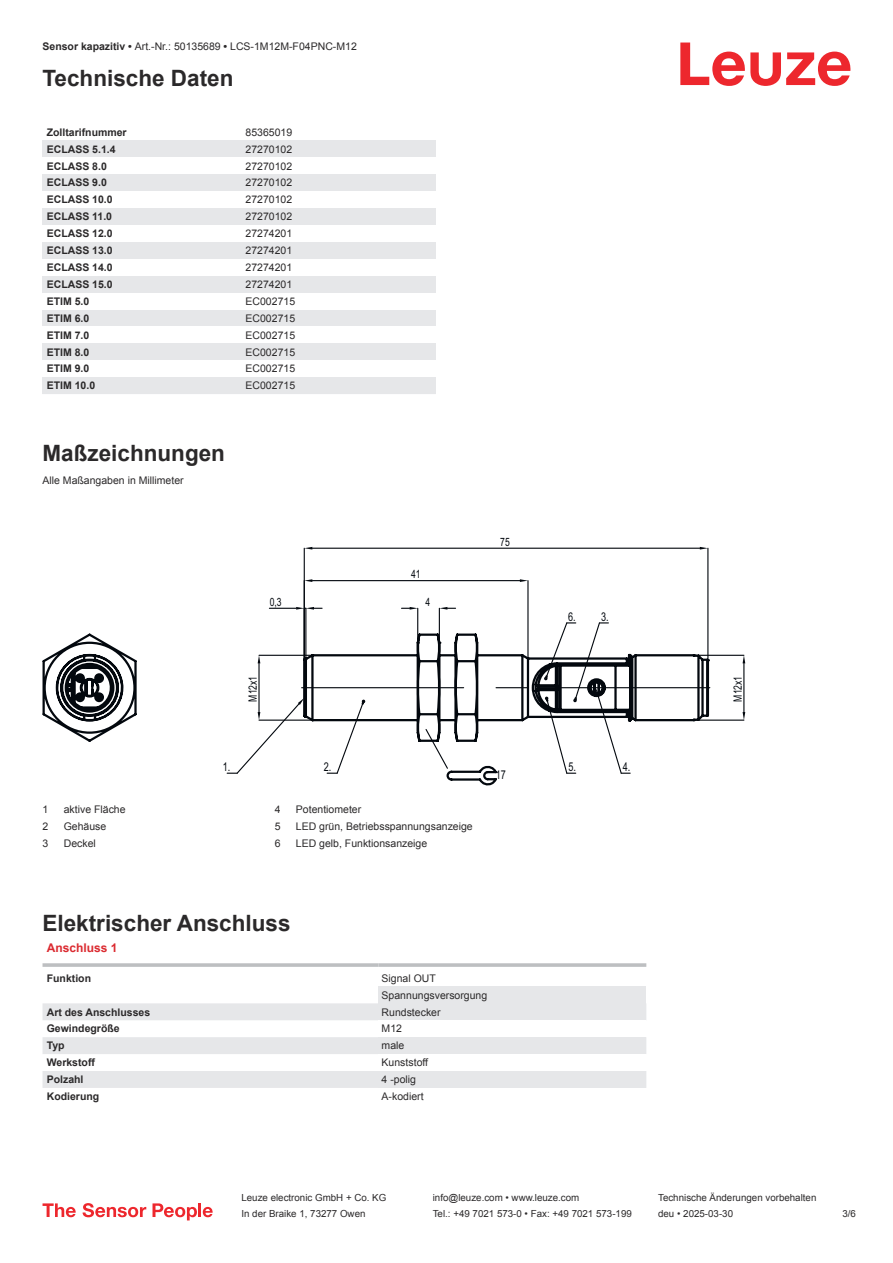
<style>
.page{position:relative;width:893px;height:1263px;background:#fff}
.page>*{position:absolute;margin:0;border:0;box-sizing:border-box;transform-origin:0 0}
.t1{font:700 22.5px "Arial";color:#2b292a}
.t2{font:12.15px "Arial";color:#03080e;scale:.75 1}
.t3{font:700 12px "Arial";color:#db2a30}
.t4{font:11.4px "Arial";color:#03080e;scale:.75 1}
.t5{font:10.5px/17px "Arial";color:#2b292a}
.t6{font:700 10.5px "Arial";color:#2b292a}
.t7{font:9.75px "Arial";color:#2b292a}
.s1{font-weight:700}
</style>
<div class="page">
<svg style="left:680px;top:43px;width:170px;height:43px"></svg>
<div style="left:43px;top:140px;width:199px;height:17px;background:#e6e7e9"></div>
<div style="left:242px;top:140px;width:194px;height:17px;background:#e6e7e9"></div>
<div style="left:43px;top:174px;width:199px;height:17px;background:#e6e7e9"></div>
<div style="left:242px;top:174px;width:194px;height:17px;background:#e6e7e9"></div>
<div style="left:43px;top:208px;width:199px;height:17px;background:#e6e7e9"></div>
<div style="left:242px;top:208px;width:194px;height:17px;background:#e6e7e9"></div>
<div style="left:43px;top:242px;width:199px;height:17px;background:#e6e7e9"></div>
<div style="left:242px;top:242px;width:194px;height:17px;background:#e6e7e9"></div>
<div style="left:43px;top:276px;width:199px;height:17px;background:#e6e7e9"></div>
<div style="left:242px;top:276px;width:194px;height:17px;background:#e6e7e9"></div>
<div style="left:43px;top:310px;width:199px;height:16px;background:#e6e7e9"></div>
<div style="left:242px;top:310px;width:194px;height:16px;background:#e6e7e9"></div>
<div style="left:43px;top:343px;width:199px;height:17px;background:#e6e7e9"></div>
<div style="left:242px;top:343px;width:194px;height:17px;background:#e6e7e9"></div>
<div style="left:43px;top:377px;width:199px;height:17px;background:#e6e7e9"></div>
<div style="left:242px;top:377px;width:194px;height:17px;background:#e6e7e9"></div>
<svg style="left:43px;top:1003px;width:335px;height:85px;fill:#e6e7e9"></svg>
<svg style="left:43px;top:963px;width:335px;height:4px"></svg>
<hr style="left:378px;top:963px;width:268px;height:4px;background:#c6c8ca">
<div style="left:378px;top:986px;width:268px;height:17px;background:#e6e7e9"></div>
<div style="left:378px;top:1003px;width:268px;height:17px;background:#e6e7e9"></div>
<div style="left:378px;top:1037px;width:268px;height:17px;background:#e6e7e9"></div>
<div style="left:378px;top:1071px;width:268px;height:17px;background:#e6e7e9"></div>
<svg style="left:43px;top:1203px;width:33px;height:14px"></svg>
<svg style="left:83px;top:1203px;width:63px;height:14px"></svg>
<svg style="left:153px;top:1203px;width:44px;height:17px"></svg>
<hr style="left:198px;top:1203px;width:3px;height:14px;background:#ed272d">
<svg style="left:203px;top:1207px;width:10px;height:10px"></svg>
<hr style="left:694px;top:655px;width:50px;height:1px;background:#03080e">
<hr style="left:694px;top:719px;width:50px;height:2px;background:#03080e">
<hr style="left:743px;top:663px;width:1px;height:49px;background:#03080e">
<svg style="left:743px;top:655px;width:2px;height:8px"></svg>
<svg style="left:743px;top:712px;width:2px;height:8px"></svg>
<hr style="left:707px;top:548px;width:1px;height:112px;background:#03080e">
<hr style="left:304px;top:548px;width:1px;height:111px;background:#03080e">
<hr style="left:312px;top:548px;width:388px;height:1px;background:#03080e">
<svg style="left:700px;top:547px;width:8px;height:2px"></svg>
<svg style="left:304px;top:547px;width:8px;height:2px"></svg>
<hr style="left:527px;top:581px;width:2px;height:77px;background:#03080e">
<hr style="left:312px;top:580px;width:208px;height:1px;background:#03080e">
<svg style="left:304px;top:579px;width:8px;height:3px"></svg>
<svg style="left:520px;top:579px;width:8px;height:3px"></svg>
<hr style="left:439px;top:608px;width:1px;height:34px;background:#03080e">
<hr style="left:417px;top:608px;width:1px;height:34px;background:#03080e">
<svg style="left:439px;top:607px;width:17px;height:3px"></svg>
<svg style="left:402px;top:607px;width:16px;height:3px"></svg>
<hr style="left:305px;top:608px;width:1px;height:50px;background:#03080e">
<svg style="left:269px;top:607px;width:53px;height:3px"></svg>
<svg style="left:43px;top:633px;width:94px;height:109px"></svg>
<svg style="left:227px;top:621px;width:483px;height:154px"></svg>
<p class="t5" style="left:43px;top:39px;width:316px"><span class="s1">Sensor kapazitiv •</span> Art.-Nr.: 50135689 <span class="s1">•</span> LCS-1M12M-F04PNC-M12</p>
<h1 class="t1" style="left:43px;top:69px;width:192px">Technische Daten</h1>
<p class="t6" style="left:47px;top:128px;width:81px">Zolltarifnummer</p>
<p class="t5" style="left:246px;top:125px;width:48px">85365019</p>
<p class="t6" style="left:47px;top:145px;width:70px">ECLASS 5.1.4</p>
<p class="t5" style="left:246px;top:141px;width:48px">27270102</p>
<p class="t6" style="left:47px;top:162px;width:62px">ECLASS 8.0</p>
<p class="t5" style="left:246px;top:158px;width:48px">27270102</p>
<p class="t6" style="left:47px;top:179px;width:62px">ECLASS 9.0</p>
<p class="t5" style="left:246px;top:175px;width:48px">27270102</p>
<p class="t6" style="left:47px;top:195px;width:67px">ECLASS 10.0</p>
<p class="t5" style="left:246px;top:192px;width:48px">27270102</p>
<p class="t6" style="left:47px;top:212px;width:67px">ECLASS 11.0</p>
<p class="t5" style="left:246px;top:209px;width:48px">27270102</p>
<p class="t6" style="left:47px;top:229px;width:67px">ECLASS 12.0</p>
<p class="t5" style="left:246px;top:226px;width:48px">27274201</p>
<p class="t6" style="left:47px;top:246px;width:67px">ECLASS 13.0</p>
<p class="t5" style="left:246px;top:243px;width:48px">27274201</p>
<p class="t6" style="left:47px;top:263px;width:67px">ECLASS 14.0</p>
<p class="t5" style="left:246px;top:260px;width:48px">27274201</p>
<p class="t6" style="left:47px;top:280px;width:67px">ECLASS 15.0</p>
<p class="t5" style="left:246px;top:277px;width:48px">27274201</p>
<p class="t6" style="left:47px;top:297px;width:44px">ETIM 5.0</p>
<p class="t5" style="left:246px;top:294px;width:51px">EC002715</p>
<p class="t6" style="left:47px;top:314px;width:44px">ETIM 6.0</p>
<p class="t5" style="left:246px;top:311px;width:51px">EC002715</p>
<p class="t6" style="left:47px;top:331px;width:44px">ETIM 7.0</p>
<p class="t5" style="left:246px;top:327px;width:51px">EC002715</p>
<p class="t6" style="left:47px;top:348px;width:44px">ETIM 8.0</p>
<p class="t5" style="left:246px;top:344px;width:51px">EC002715</p>
<p class="t6" style="left:47px;top:365px;width:44px">ETIM 9.0</p>
<p class="t5" style="left:246px;top:361px;width:51px">EC002715</p>
<p class="t6" style="left:47px;top:381px;width:50px">ETIM 10.0</p>
<p class="t5" style="left:246px;top:378px;width:51px">EC002715</p>
<h1 class="t1" style="left:43px;top:444px;width:184px">Maßzeichnungen</h1>
<p class="t5" style="left:43px;top:473px;width:143px">Alle Maßangaben in Millimeter</p>
<p class="t4" style="left:411px;top:570px;width:14px">41</p>
<p class="t4" style="left:270px;top:598px;width:17px">0,3</p>
<p class="t4" style="left:425px;top:598px;width:8px">4</p>
<p class="t4" style="left:249px;top:702px;width:36px;rotate:-90deg">M12x1</p>
<p class="t4" style="left:500px;top:538px;width:14px">75</p>
<p class="t2" style="left:568px;top:612px;width:56px">6. 3.</p>
<p class="t5" style="left:43px;top:802px;width:7px">1</p>
<p class="t5" style="left:64px;top:802px;width:63px">aktive Fläche</p>
<p class="t5" style="left:43px;top:819px;width:7px">2</p>
<p class="t5" style="left:64px;top:819px;width:44px">Gehäuse</p>
<p class="t5" style="left:43px;top:836px;width:7px">3</p>
<p class="t5" style="left:64px;top:836px;width:34px">Deckel</p>
<p class="t2" style="left:223px;top:762px;width:12px">1.</p>
<p class="t2" style="left:324px;top:762px;width:12px">2.</p>
<p class="t2" style="left:568px;top:762px;width:12px">5.</p>
<p class="t2" style="left:496px;top:770px;width:15px">17</p>
<p class="t5" style="left:275px;top:802px;width:7px">4</p>
<p class="t5" style="left:296px;top:802px;width:67px">Potentiometer</p>
<p class="t5" style="left:275px;top:819px;width:7px">5</p>
<p class="t5" style="left:296px;top:819px;width:178px">LED grün, Betriebsspannungsanzeige</p>
<p class="t5" style="left:275px;top:836px;width:7px">6</p>
<p class="t5" style="left:296px;top:836px;width:133px">LED gelb, Funktionsanzeige</p>
<p class="t2" style="left:623px;top:762px;width:12px">4.</p>
<h1 class="t1" style="left:43px;top:914px;width:250px">Elektrischer Anschluss</h1>
<p class="t3" style="left:47px;top:943px;width:72px">Anschluss 1</p>
<p class="t6" style="left:47px;top:974px;width:46px">Funktion</p>
<p class="t5" style="left:382px;top:970px;width:107px">Signal OUT<br>Spannungsversorgung</p>
<p class="t6" style="left:47px;top:1008px;width:105px">Art des Anschlusses</p>
<p class="t5" style="left:382px;top:1004px;width:60px">Rundstecker</p>
<p class="t6" style="left:47px;top:1024px;width:74px">Gewindegröße</p>
<p class="t5" style="left:382px;top:1021px;width:22px">M12</p>
<p class="t6" style="left:47px;top:1041px;width:19px">Typ</p>
<p class="t5" style="left:382px;top:1038px;width:24px">male</p>
<p class="t6" style="left:47px;top:1058px;width:50px">Werkstoff</p>
<p class="t5" style="left:382px;top:1055px;width:48px">Kunststoff</p>
<p class="t6" style="left:47px;top:1075px;width:38px">Polzahl</p>
<p class="t5" style="left:382px;top:1072px;width:36px">4 -polig</p>
<p class="t6" style="left:47px;top:1092px;width:54px">Kodierung</p>
<p class="t5" style="left:382px;top:1089px;width:44px">A-kodiert</p>
<p class="t4" style="left:734px;top:702px;width:36px;rotate:-90deg">M12x1</p>
<p class="t7" style="left:241px;top:1194px;width:146px">Leuze electronic GmbH + Co. KG</p>
<p class="t7" style="left:433px;top:1194px;width:148px">info@leuze.com • www.leuze.com</p>
<p class="t7" style="left:658px;top:1194px;width:160px">Technische Änderungen vorbehalten</p>
<p class="t7" style="left:241px;top:1210px;width:126px">In der Braike 1, 73277 Owen</p>
<p class="t7" style="left:433px;top:1210px;width:201px">Tel.: +49 7021 573-0 • Fax: +49 7021 573-199</p>
<p class="t7" style="left:658px;top:1210px;width:76px">deu • 2025-03-30</p>
<p class="t7" style="left:842px;top:1210px;width:15px">3 /6</p>
</div>
